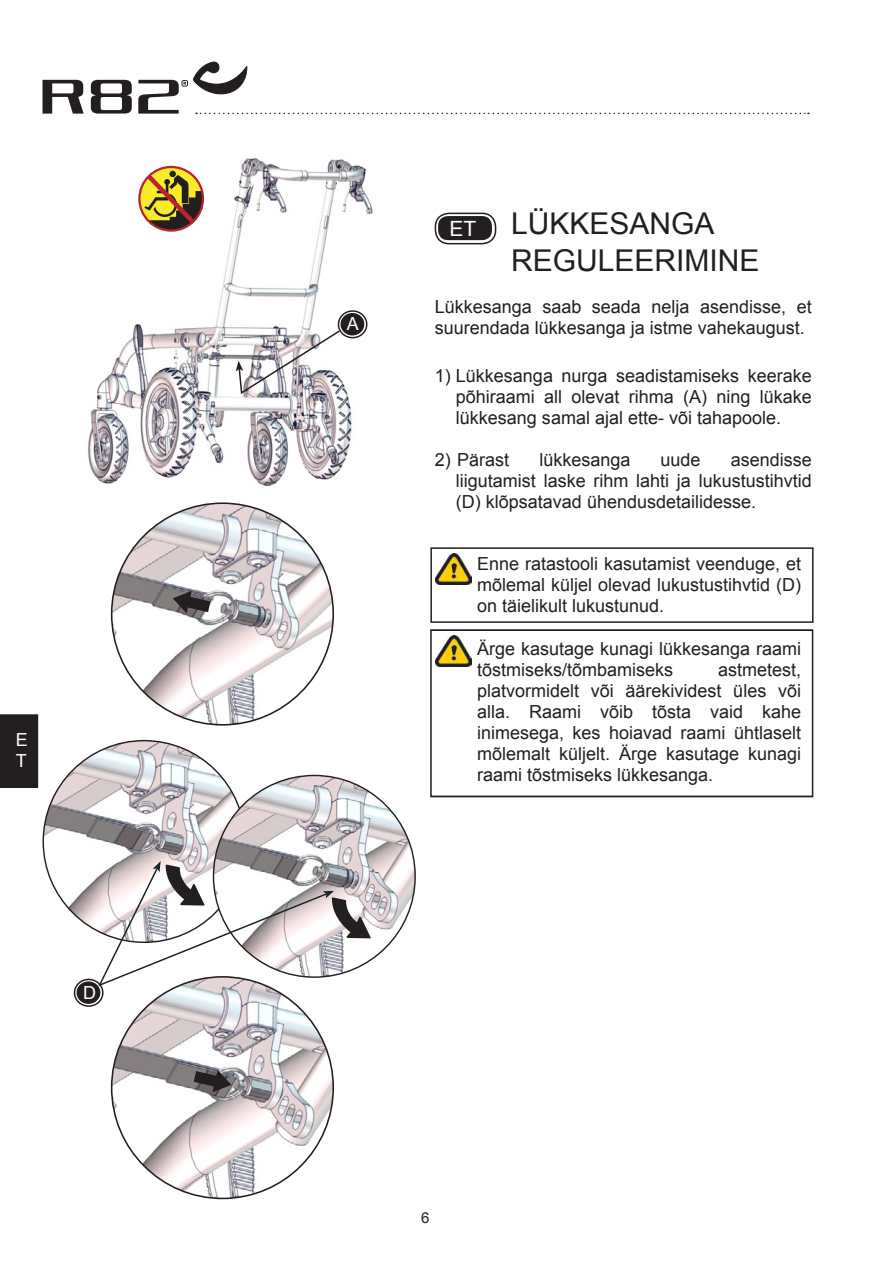
<style>
.page{position:relative;width:893px;height:1263px;background:#fff}
.page>*{position:absolute;margin:0;border:0;box-sizing:border-box;transform-origin:0 0}
.Overskrift{font:30px/36px "Arial";color:#231f20}
.Landemærke{font:21px "Arial";color:#fff}
.Advarselstekst{font:18px/21px "Arial";color:#231f20;text-align:justify}
.Brødtekst{font:18px/21px "Arial";color:#231f20}
.Brødtekst_-_indrykke{font:18px/21px "Arial";color:#231f20;text-align:justify}
.t1{font:18px/21.6px "Arial";color:#fff}
.t2{font:15px "Arial";color:#231f20}
</style>
<div class="page">
<svg style="left:43px;top:80px;width:41px;height:34px"></svg>
<svg style="left:91px;top:80px;width:41px;height:34px"></svg>
<svg style="left:138px;top:62px;width:671px;height:52px"></svg>
<div style="left:439px;top:217px;width:52px;height:22px;background:#231f20;border-radius:9px"></div>
<div style="left:438px;top:216px;width:54px;height:24px;border:2px solid #231f20;border-radius:9px"></div>
<div style="left:435px;top:213px;width:61px;height:31px;border:2px solid #231f20;border-radius:14px"></div>
<div style="left:430px;top:547px;width:383px;height:76px;border:2px solid #231f20"></div>
<img style="left:436px;top:554px;width:35px;height:31px">
<div style="left:430px;top:629px;width:383px;height:168px;border:2px solid #231f20"></div>
<img style="left:435px;top:635px;width:36px;height:31px">
<img style="left:87px;top:158px;width:286px;height:328px">
<div style="left:338px;top:310px;width:29px;height:28px;border:2px solid #231f20;border-radius:50%"></div>
<div style="left:341px;top:314px;width:23px;height:21px;background:#231f20;border-radius:50%"></div>
<div style="left:340px;top:313px;width:24px;height:22px;border:2px solid #231f20;border-radius:50%"></div>
<div style="left:74px;top:979px;width:30px;height:28px;border:2px solid #231f20;border-radius:50%"></div>
<div style="left:77px;top:982px;width:23px;height:21px;background:#231f20;border-radius:50%"></div>
<div style="left:77px;top:981px;width:23px;height:23px;border:2px solid #231f20;border-radius:50%"></div>
<svg style="left:236px;top:329px;width:106px;height:66px"></svg>
<img style="left:43px;top:741px;width:202px;height:201px;border-radius:101px">
<img style="left:213px;top:775px;width:202px;height:202px;border-radius:101px">
<img style="left:112px;top:503px;width:221px;height:222px;border-radius:111px">
<svg style="left:173px;top:591px;width:37px;height:22px"></svg>
<img style="left:112px;top:977px;width:221px;height:221px;border-radius:111px">
<svg style="left:194px;top:1070px;width:38px;height:22px"></svg>
<svg style="left:138px;top:166px;width:66px;height:66px"></svg>
<svg style="left:97px;top:861px;width:274px;height:127px"></svg>
<div style="left:0;top:714px;width:38px;height:74px;background:#231f20"></div>
<p class="t1" style="left:16px;top:728px;width:14px">E<br>T</p>
<p class="t1" style="left:83px;top:982px;width:14px">D</p>
<p class="t1" style="left:347px;top:312px;width:14px">A</p>
<p class="Overskrift" style="left:511px;top:206px;width:250px">LÜKKESANGA<br>REGULEERIMINE</p>
<p class="Brødtekst" style="left:435px;top:296px;width:379px">Lükkesanga saab seada nelja asendisse, et suurendada lükkesanga ja istme vahekaugust.</p>
<p class="Brødtekst_-_indrykke" style="left:456px;top:365px;width:357px;text-indent:-21px">1) Lükkesanga nurga seadistamiseks keerake põhiraami all olevat rihma (A) ning lükake lükkesang samal ajal ette- või tahapoole.</p>
<p class="Brødtekst" style="left:435px;top:449px;width:76px">2) Pärast</p>
<p class="Brødtekst" style="left:539px;top:449px;width:93px">lükkesanga</p>
<p class="Brødtekst" style="left:660px;top:449px;width:42px">uude</p>
<p class="Landemærke" style="left:450px;top:214px;width:28px">ET</p>
<p class="Brødtekst" style="left:456px;top:449px;width:357px;text-align:justify;text-indent:275px">asendisse liigutamist laske rihm lahti ja lukustustihvtid (D) klõpsatavad ühendusdetailidesse.</p>
<p class="Advarselstekst" style="left:477px;top:553px;width:326px">Enne ratastooli kasutamist veenduge, et mõlemal küljel olevad lukustustihvtid (D) on täielikult lukustunud.</p>
<p class="Advarselstekst" style="left:477px;top:638px;width:326px">Ärge kasutage kunagi lükkesanga raami tõstmiseks/tõmbamiseks</p>
<p class="Advarselstekst" style="left:477px;top:659px;width:326px;text-indent:241px">astmetest, platvormidelt või äärekividest üles või alla. Raami võib tõsta vaid kahe inimesega, kes hoiavad raami ühtlaselt mõlemalt küljelt. Ärge kasutage kunagi raami tõstmiseks lükkesanga.</p>
<p class="t2" style="left:421px;top:1207px;width:10px">6</p>
</div>
